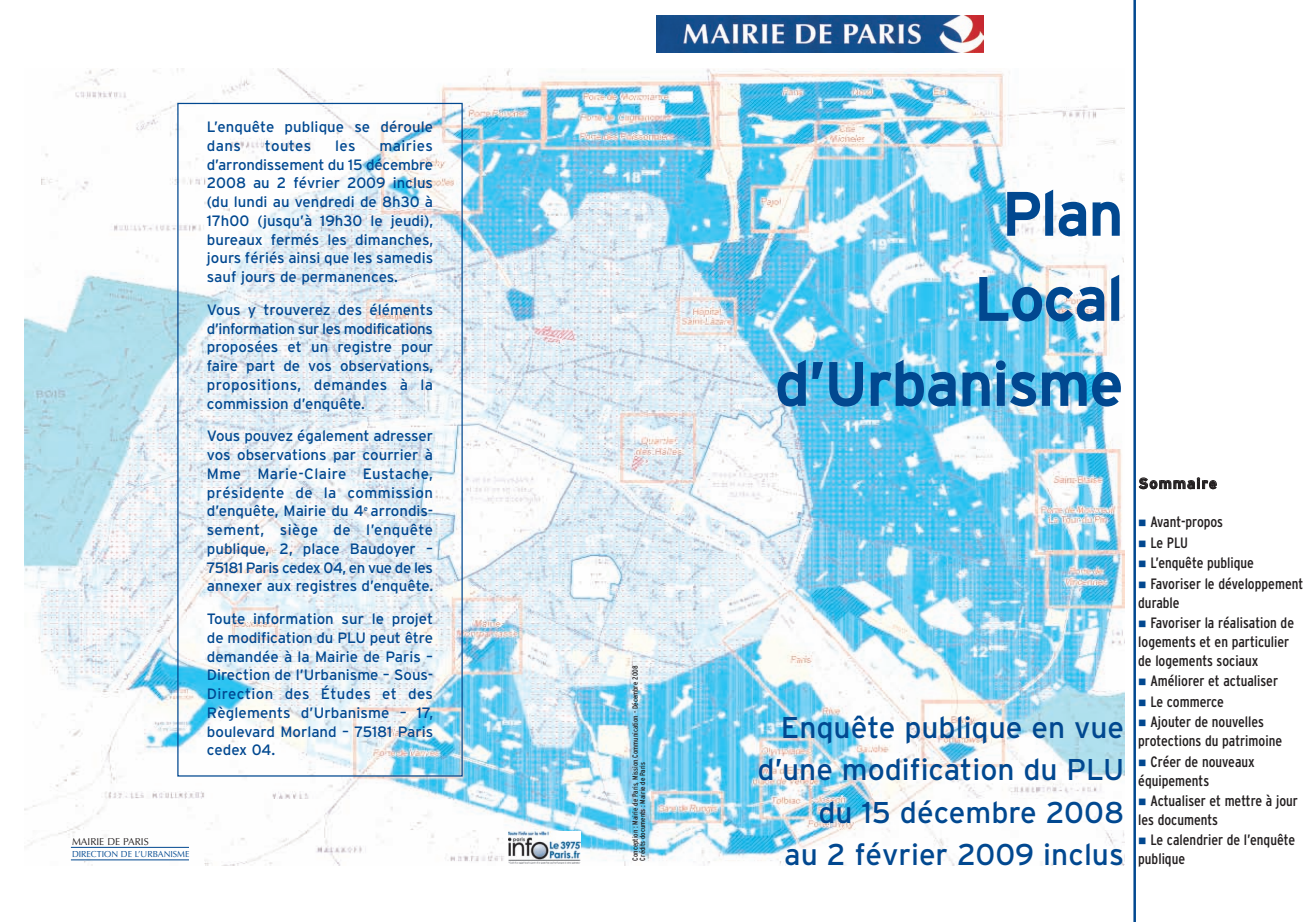
<style>
.page{position:relative;width:1312px;height:922px;background:#fff}
.page>*{position:absolute;margin:0;border:0;box-sizing:border-box;transform-origin:0 0}
.t1{font:60px/85px "Interstate";letter-spacing:-.005em;color:#014890;text-align:right}
.t2{font:30px/42.5px "Interstate";color:#014890;text-align:right}
.t3{font:15px/18.8px "Interstate";color:#014890;text-align:justify}
.t4{font:condensed 15px/18.8px "Interstate";color:#231f20}
.t5{font:700 15px "Interstate";letter-spacing:.065em;color:#231f20}
.t6{font:10px "Optima";color:#231f20}
.t7{font:8.75px "Optima";color:#014890}
.t8{font:condensed 7.5px/7.5px "Interstate";color:#231f20}
.s1{color:#014890}
</style>
<div class="page">
<img style="left:25px;top:69px;width:1098px;height:795px">
<hr style="left:1133px;top:0;width:2px;height:921px;background:#014890">
<svg style="left:656px;top:15px;width:327px;height:1px"></svg>
<img style="left:656px;top:16px;width:327px;height:37px">
<hr style="left:71px;top:846px;width:118px;height:1px;background:#014890">
<hr style="left:71px;top:859px;width:118px;height:1px;background:#014890">
<img style="left:508px;top:830px;width:73px;height:33px">
<p class="t3" style="left:207px;top:117px;width:228px">L’enquête publique se déroule dans</p>
<p class="t3" style="left:265px;top:136px;width:48px">toutes</p>
<p class="t3" style="left:335px;top:136px;width:22px">les</p>
<p class="t3" style="left:207px;top:136px;width:228px;text-indent:173px">mairies d’arrondissement du 15 décembre 2008 au 2 février 2009 inclus (du lundi au vendredi de 8h30 à 17h00 (jusqu’à 19h30 le jeudi), bureaux fermés les dimanches, jours fériés ainsi que les samedis sauf jours de permanences.</p>
<p class="t3" style="left:207px;top:300px;width:228px">Vous y trouverez des éléments d’information sur les modifications proposées et un registre pour faire part de vos observations, propositions, demandes à la commission d’enquête.</p>
<p class="t3" style="left:207px;top:426px;width:228px">Vous pouvez également adresser vos observations par courrier à Mme Marie-Claire Eustache, présidente de la commission d’enquête, Mairie du 4<sup>e</sup> arrondis&shy;sement, siège de l’enquête publique, 2, place Baudoyer – 75181 Paris cedex 04, en vue de les annexer aux registres d’enquête.</p>
<p class="t3" style="left:207px;top:609px;width:228px">Toute information sur le projet de modification du PLU peut être demandée à la Mairie de Paris – Direction de l’Urbanisme – Sous-Direction des Études et des Règlements d’Urbanisme – 17, boulevard Morland – 75181 Paris cedex 04.</p>
<p class="t6" style="left:72px;top:837px;width:78px">MAIRIE DE PARIS</p>
<p class="t7" style="left:72px;top:850px;width:119px">DIRECTION DE L’URBANISME</p>
<p class="t8" style="left:631px;top:860px;width:197px;rotate:-90deg">Conception : Mairie de Paris, Mission Communication - Décembre 2008<br>Crédits documents : Mairie de Paris</p>
<h1 class="t1" style="left:775px;top:171px;width:349px">Plan<br>Local d’Urbanisme</h1>
<h2 class="t2" style="left:757px;top:706px;width:368px">Enquête publique en vue d’une modification du PLU du 15 décembre 2008<br>au 2 février 2009 inclus</h2>
<p class="t5" style="left:1138px;top:474px;width:80px">Sommaire</p>
<p class="t4" style="left:1137px;top:512px;width:86px"><span class="s1">■</span> Avant-propos</p>
<p class="t4" style="left:1137px;top:533px;width:51px"><span class="s1">■</span> Le PLU</p>
<p class="t4" style="left:1137px;top:553px;width:117px"><span class="s1">■</span> L’enquête publique</p>
<p class="t4" style="left:1137px;top:574px;width:166px"><span class="s1">■</span> Favoriser le développement durable</p>
<p class="t4" style="left:1137px;top:613px;width:157px"><span class="s1">■</span> Favoriser la réalisation de logements et en particulier de logements sociaux</p>
<p class="t4" style="left:1137px;top:671px;width:141px"><span class="s1">■</span> Améliorer et actualiser</p>
<p class="t4" style="left:1137px;top:692px;width:87px"><span class="s1">■</span> Le commerce</p>
<p class="t4" style="left:1137px;top:712px;width:145px"><span class="s1">■</span> Ajouter de nouvelles protections du patrimoine</p>
<p class="t4" style="left:1137px;top:752px;width:118px"><span class="s1">■</span> Créer de nouveaux équipements</p>
<p class="t4" style="left:1137px;top:791px;width:161px"><span class="s1">■</span> Actualiser et mettre à jour les documents</p>
<p class="t4" style="left:1137px;top:830px;width:158px"><span class="s1">■</span> Le calendrier de l’enquête publique</p>
</div>
